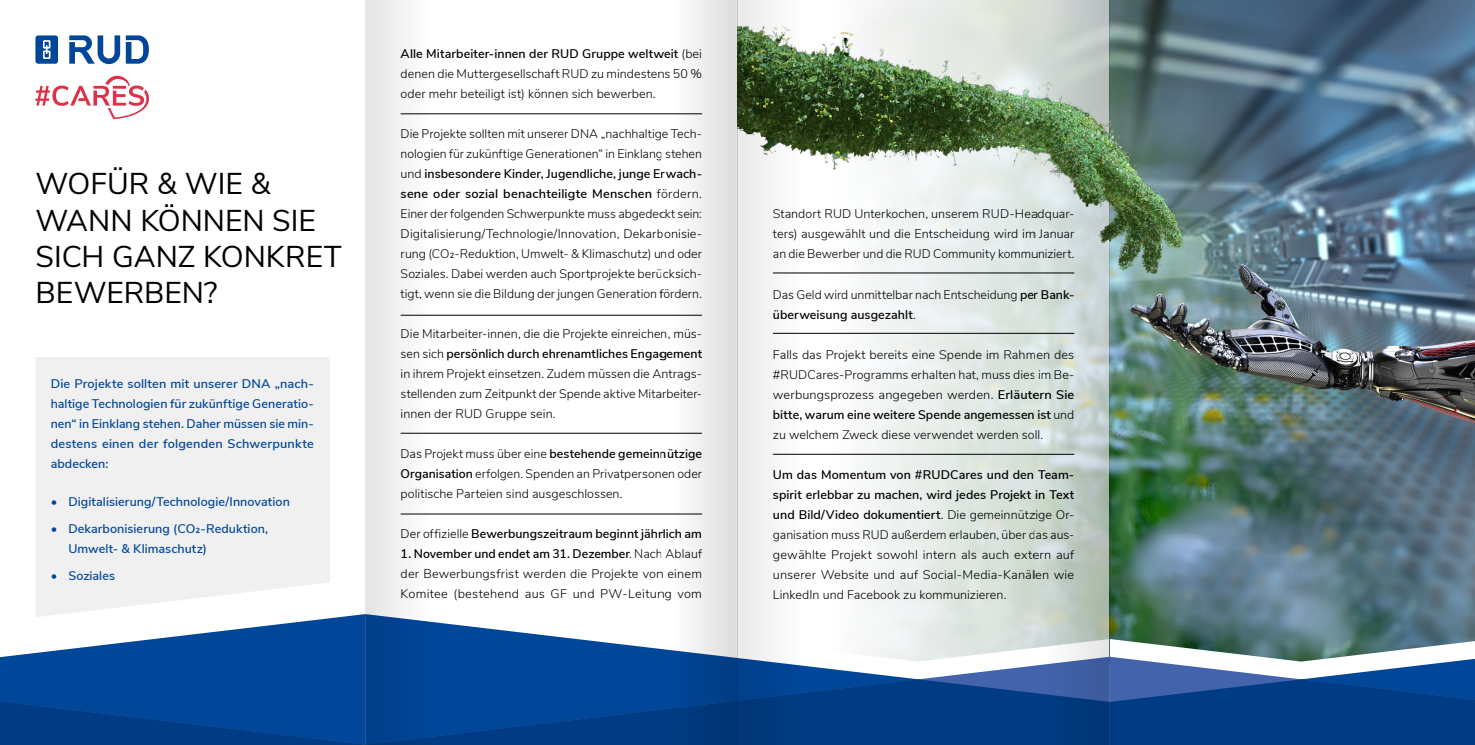
<style>
.page{position:relative;width:1475px;height:745px;background:#fff}
.page>*{position:absolute;margin:0;border:0;box-sizing:border-box;transform-origin:0 0}
.t1{font:30px/36.2px "Nunito Sans";color:#000}
.t2{font:300 12.5px/20px "Nunito Sans";color:#000;text-align:justify}
.t3{font:600 12.5px/20px "Nunito Sans";letter-spacing:.005em;color:#004699;text-align:justify}
.t4{font:600 12.5px "Nunito Sans";color:#000}
.s1{font-weight:600}
.s2{font-weight:300}
</style>
<div class="page">
<img style="left:813px;top:0;width:220px;height:613px">
<div style="left:36px;top:357px;width:294px;height:256px;background:#f0f0f0"></div>
<img style="left:1109px;top:0;width:365px;height:638px">
<svg style="left:441px;top:613px;width:592px;height:43px"></svg>
<div style="left:441px;top:656px;width:220px;height:23px;background:#004699"></div>
<svg style="left:441px;top:679px;width:220px;height:65px;background:#004291"></svg>
<svg style="left:813px;top:638px;width:661px;height:106px"></svg>
<svg style="left:0;top:613px;width:365px;height:88px;fill:#004699"></svg>
<svg style="left:0;top:701px;width:365px;height:43px;background:#00418e"></svg>
<hr style="left:400px;top:113px;width:302px;height:1px;background:#000">
<hr style="left:400px;top:315px;width:302px;height:1px;background:#000">
<hr style="left:400px;top:513px;width:302px;height:1px;background:#000">
<hr style="left:400px;top:433px;width:302px;height:1px;background:#000">
<hr style="left:772px;top:272px;width:302px;height:1px;background:#000">
<hr style="left:772px;top:333px;width:302px;height:1px;background:#000">
<hr style="left:772px;top:454px;width:302px;height:1px;background:#000">
<svg style="left:35px;top:75px;width:115px;height:44px"></svg>
<svg style="left:35px;top:35px;width:23px;height:29px"></svg>
<svg style="left:69px;top:35px;width:51px;height:29px"></svg>
<svg style="left:126px;top:35px;width:23px;height:29px"></svg>
<svg style="left:365px;top:0;width:76px;height:744px"></svg>
<svg style="left:1033px;top:0;width:76px;height:744px;background:#abbdbb"></svg>
<svg style="left:661px;top:0;width:76px;height:744px"></svg>
<svg style="left:737px;top:0;width:76px;height:744px;fill:#f1f1f1"></svg>
<h1 class="t1" style="left:35px;top:164px;width:308px">WOFÜR &amp; WIE &amp;<br>WANN KÖNNEN SIE<br>SICH GANZ KONKRET<br>BEWERBEN?</h1>
<p class="t3" style="left:51px;top:372px;width:264px">Die Projekte sollten mit unserer DNA „nach&shy;haltige Technologien für zukünftige Generatio&shy;nen“ in Einklang stehen. Daher müssen sie min&shy;destens einen der folgenden Schwerpunkte abdecken:</p>
<p class="t3" style="left:51px;top:490px;width:241px">• Digitalisierung/Technologie/Innovation</p>
<p class="t3" style="left:68px;top:517px;width:201px;text-indent:-18px">• Dekarbonisierung (CO2-Reduktion,<br>Umwelt- &amp; Klimaschutz)</p>
<p class="t3" style="left:51px;top:564px;width:66px">• Soziales</p>
<p class="t2" style="left:400px;top:43px;width:303px"><span class="s1">Alle Mitarbeiter-innen der RUD Gruppe weltweit</span> (bei denen die Muttergesellschaft RUD zu mindestens 50 % oder mehr beteiligt ist) können sich bewerben.</p>
<p class="t2" style="left:400px;top:123px;width:303px">Die Projekte sollten mit unserer DNA „nachhaltige Tech&shy;nologien für zukünftige Generationen“ in Einklang stehen und <span class="s1">insbesondere Kinder, Jugendliche, junge Erwach&shy;sene oder sozial benachteiligte Menschen</span> fördern.<br>Einer der folgenden Schwerpunkte muss abgedeckt sein:<br>Digitalisierung/Technologie/Innovation, Dekarbonisie&shy;rung (CO2-Reduktion, Umwelt- &amp; Klimaschutz) und oder Soziales. Dabei werden auch Sportprojekte berücksich&shy;tigt, wenn sie die Bildung der jungen Generation fördern.</p>
<p class="t2" style="left:400px;top:323px;width:303px">Die Mitarbeiter-innen, die die Projekte einreichen, müs&shy;sen sich <span class="s1">persönlich durch ehrenamtliches Engagement </span>in ihrem Projekt einsetzen. Zudem müssen die Antrags&shy;stellenden zum Zeitpunkt der Spende aktive Mitarbeiter&shy;innen der RUD Gruppe sein.</p>
<p class="t2" style="left:400px;top:443px;width:303px">Das Projekt muss über eine <span class="s1">bestehende gemeinnützige Organisation</span> erfolgen. Spenden an Privatpersonen oder politische Parteien sind ausgeschlossen.</p>
<p class="t4" style="left:400px;top:524px;width:303px"><span class="s2">Der offizielle</span> Bewerbungszeitraum beginnt jährlich am</p>
<p class="t2" style="left:400px;top:543px;width:303px"><span class="s1">1. November und endet am 31. Dezember</span>. Nach Ablauf der Bewerbungsfrist werden die Projekte von einem Komitee (bestehend aus GF und PW-Leitung vom</p>
<p class="t2" style="left:772px;top:203px;width:303px">Standort RUD Unterkochen, unserem RUD-Headquar&shy;ters) ausgewählt und die Entscheidung wird im Januar an die Bewerber und die RUD Community kommuniziert.</p>
<p class="t2" style="left:772px;top:283px;width:303px">Das Geld wird unmittelbar nach Entscheidung <span class="s1">per Bank&shy;überweisung ausgezahlt</span>.</p>
<p class="t2" style="left:772px;top:343px;width:303px">Falls das Projekt bereits eine Spende im Rahmen des #RUDCares-Programms erhalten hat, muss dies im Be&shy;werbungsprozess angegeben werden. <span class="s1">Erläutern Sie bitte, warum eine weitere Spende angemessen ist</span> und zu welchem Zweck diese verwendet werden soll.</p>
<p class="t2" style="left:772px;top:463px;width:303px"><span class="s1">Um das Momentum von #RUDCares und den Team&shy;spirit erlebbar zu machen, wird jedes Projekt in Text und Bild/Video dokumentiert</span>. Die gemeinnützige Or&shy;ganisation muss RUD außerdem erlauben, über das aus&shy;gewählte Projekt sowohl intern als auch extern auf unserer Website und auf Social-Media-Kanälen wie LinkedIn und Facebook zu kommunizieren.</p>
</div>
